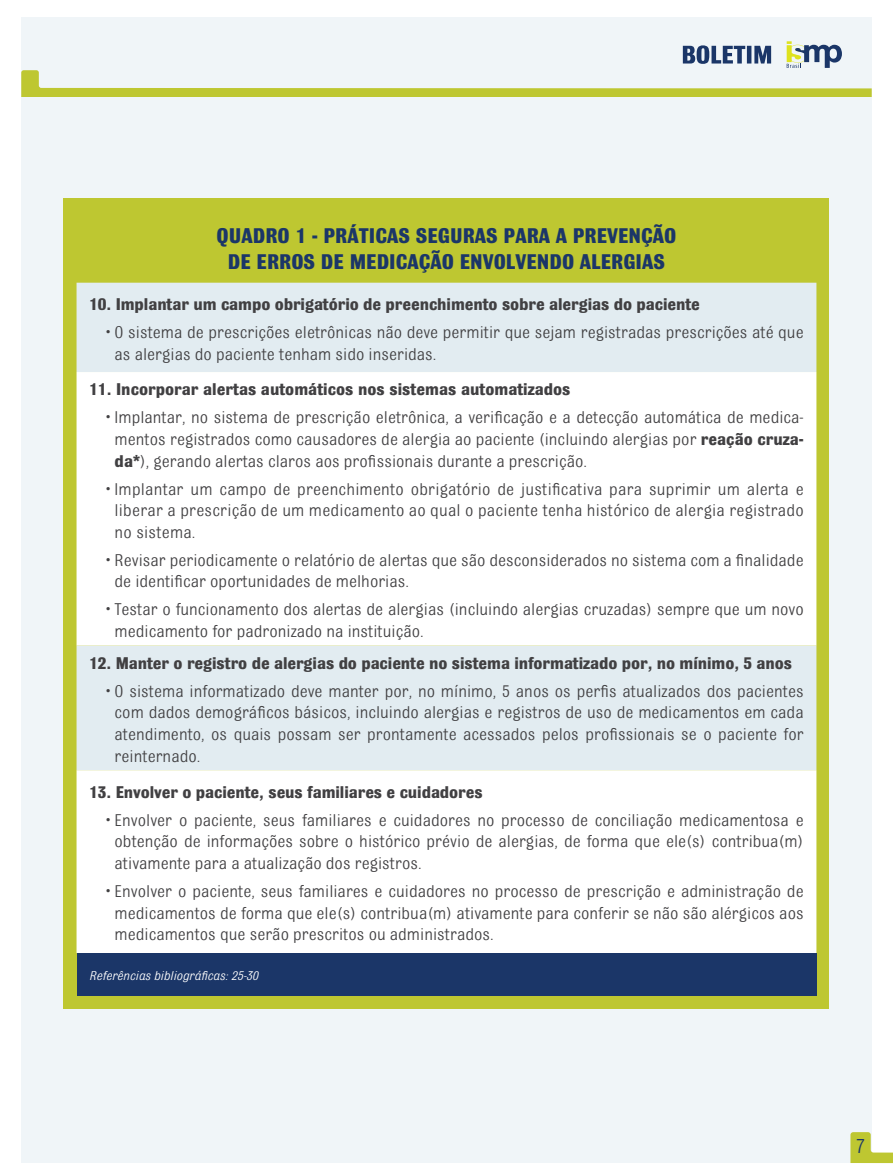
<style>
.page{position:relative;width:893px;height:1174px;background:#fff}
.page>*{position:absolute;margin:0;border:0;box-sizing:border-box;transform-origin:0 0}
.t1{font:700 22.5px "Bulldog";color:#1b3668}
.t2{font:21.6px "Bulldog";color:#1b3668}
.t3{font:18px/21.6px "Bulldog";color:#414042;text-align:justify}
.t4{font:700 18px "Bulldog";letter-spacing:-.005em;color:#414042}
.t5{font:italic 13.5px "Bulldog";color:#fff}
.s1{font-weight:700}
</style>
<div class="page">
<div style="left:21px;top:18px;width:851px;height:1145px;background:#f0f5f8"></div>
<svg style="left:21px;top:41px;width:851px;height:56px"></svg>
<svg style="left:850px;top:1132px;width:43px;height:31px"></svg>
<div style="left:64px;top:198px;width:765px;height:810px;background:#bec731"></div>
<div style="left:77px;top:283px;width:739px;height:89px;background:#e2ecf1"></div>
<svg style="left:77px;top:372px;width:739px;height:581px;background:#f8fafb"></svg>
<div style="left:77px;top:953px;width:739px;height:42px;background:#1b3668"></div>
<p class="t1" style="left:217px;top:224px;width:25px">Quadro</p>
<p class="t1" style="left:295px;top:224px;width:85px">1 - Práticas</p>
<p class="t1" style="left:416px;top:224px;width:13px">seguras</p>
<p class="t1" style="left:504px;top:224px;width:13px">para</p>
<p class="t1" style="left:556px;top:224px;width:30px">a prevenção</p>
<p class="t1" style="left:228px;top:250px;width:42px">de erros</p>
<p class="t1" style="left:321px;top:250px;width:42px">de medicação</p>
<p class="t1" style="left:460px;top:250px;width:13px">envolvendo</p>
<p class="t1" style="left:580px;top:250px;width:12px">alergias</p>
<p class="t4" style="left:89px;top:295px;width:612px">10. Implantar um campo obrigatório de preenchimento sobre alergias do paciente</p>
<p class="t3" style="left:115px;top:321px;width:691px;text-indent:-8px">• O sistema de prescrições eletrônicas não deve permitir que sejam registradas prescrições até que as alergias do paciente tenham sido inseridas.</p>
<p class="t4" style="left:89px;top:380px;width:483px">11. Incorporar alertas automáticos nos sistemas automatizados</p>
<p class="t3" style="left:115px;top:407px;width:691px;text-indent:-8px">• Implantar, no sistema de prescrição eletrônica, a verificação e a detecção automática de medica&shy;mentos registrados como causadores de alergia ao paciente (incluindo alergias por <span class="s1">reação cruza&shy;da*</span>), gerando alertas claros aos profissionais durante a prescrição.</p>
<p class="t3" style="left:115px;top:478px;width:691px;text-indent:-8px">• Implantar um campo de preenchimento obrigatório de justificativa para suprimir um alerta e liberar a prescrição de um medicamento ao qual o paciente tenha histórico de alergia registrado no sistema.</p>
<p class="t3" style="left:115px;top:549px;width:691px;text-indent:-8px">• Revisar periodicamente o relatório de alertas que são desconsiderados no sistema com a finalidade de identificar oportunidades de melhorias.</p>
<p class="t3" style="left:115px;top:598px;width:691px;text-indent:-8px">• Testar o funcionamento dos alertas de alergias (incluindo alergias cruzadas) sempre que um novo medicamento for padronizado na instituição.</p>
<p class="t4" style="left:89px;top:654px;width:704px">12. Manter o registro de alergias do paciente no sistema informatizado por, no mínimo, 5 anos</p>
<p class="t3" style="left:115px;top:680px;width:691px;text-indent:-8px">• O sistema informatizado deve manter por, no mínimo, 5 anos os perfis atualizados dos pacientes com dados demográficos básicos, incluindo alergias e registros de uso de medicamentos em cada atendimento, os quais possam ser prontamente acessados pelos profissionais se o paciente for reinternado.</p>
<p class="t4" style="left:89px;top:782px;width:395px">13. Envolver o paciente, seus familiares e cuidadores</p>
<p class="t3" style="left:115px;top:809px;width:691px;text-indent:-8px">• Envolver o paciente, seus familiares e cuidadores no processo de conciliação medicamentosa e obtenção de informações sobre o histórico prévio de alergias, de forma que ele(s) contribua(m) ativamente para a atualização dos registros.</p>
<p class="t3" style="left:115px;top:880px;width:691px;text-indent:-8px">• Envolver o paciente, seus familiares e cuidadores no processo de prescrição e administração de medicamentos de forma que ele(s) contribua(m) ativamente para conferir se não são alérgicos aos medicamentos que serão prescritos ou administrados.</p>
<p class="t5" style="left:89px;top:968px;width:170px">Referências bibliográficas: 25-30</p>
<p class="t2" style="left:856px;top:1135px;width:11px">7</p>
</div>
